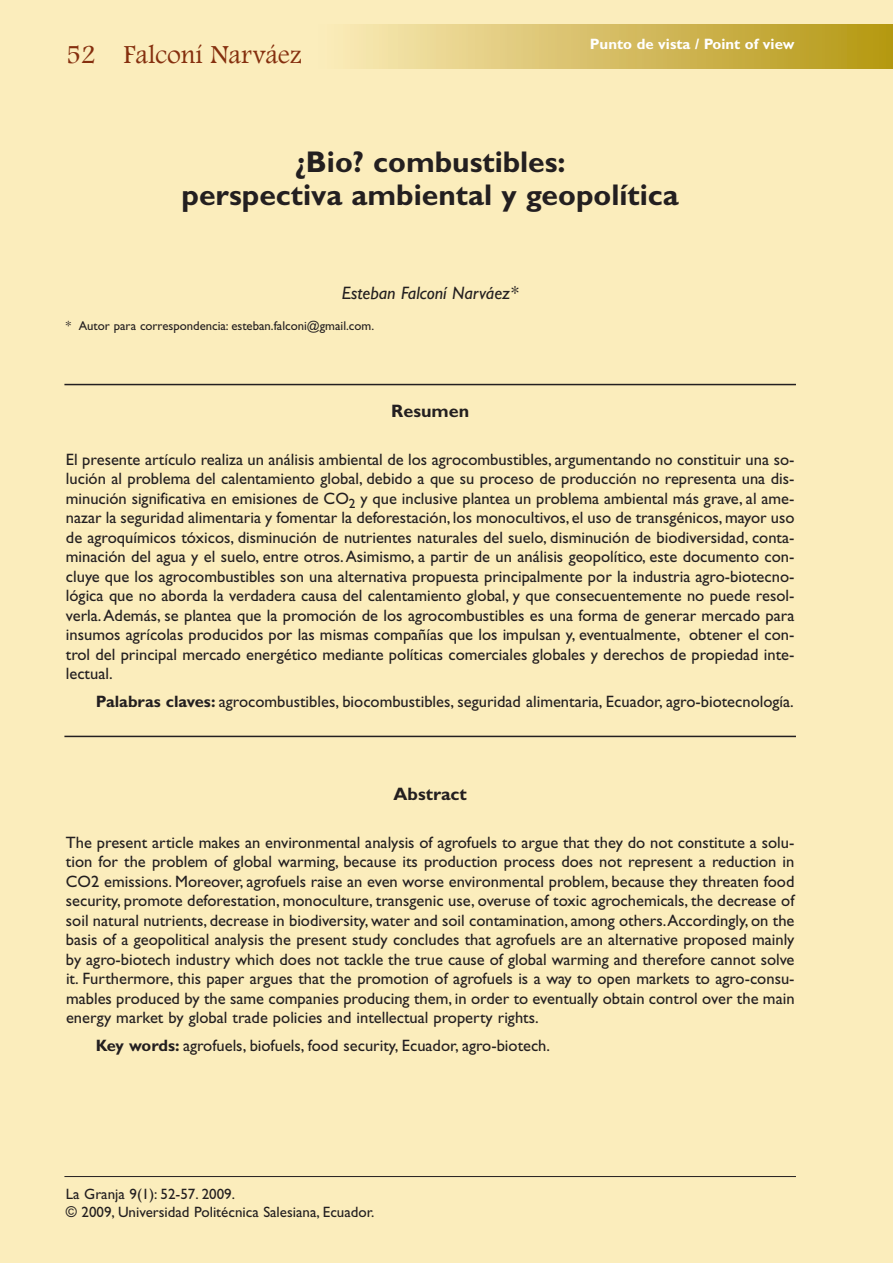
<style>
.page{position:relative;width:893px;height:1263px;background:#fbedbc}
.page>*{position:absolute;margin:0;border:0;box-sizing:border-box;transform-origin:0 0}
.t1{font:700 30px/33px "Gill Sans";color:#231f20;text-align:center}
.t2{font:27px "Footlight MT Light";color:#852f0e}
.t3{font:italic 18px "Gill Sans";color:#231f20}
.t4{font:700 18px "Gill Sans";color:#231f20}
.t5{font:16.5px/19.5px "Gill Sans";color:#231f20;text-align:justify}
.t6{font:15px/18px "Gill Sans";color:#231f20}
.t7{font:700 15px "Gill Sans";color:#fff}
.t8{font:12.75px "Gill Sans";color:#231f20}
.s1{font-weight:700}
</style>
<div class="page">
<div style="left:314px;top:24px;width:579px;height:44px;background:linear-gradient(to right,#fbebbb,#b49613)"></div>
<hr style="left:64px;top:1176px;width:732px;height:1px;background:#231f20">
<hr style="left:64px;top:735px;width:732px;height:2px;background:#231f20">
<hr style="left:64px;top:384px;width:732px;height:1px;background:#231f20">
<h2 class="t2" style="left:66px;top:45px;width:237px">52 Falconí Narváez</h2>
<p class="t7" style="left:590px;top:39px;width:206px">Punto de vista / Point of view</p>
<h1 class="t1" style="left:182px;top:148px;width:499px">¿Bio? combustibles:<br>perspectiva ambiental y geopolítica</h1>
<p class="t3" style="left:342px;top:286px;width:178px">Esteban Falconí Narváez*</p>
<p class="t8" style="left:66px;top:321px;width:310px">* Autor para correspondencia: esteban.falconi@gmail.com.</p>
<p class="t4" style="left:391px;top:404px;width:79px">Resumen</p>
<p class="t5" style="left:66px;top:451px;width:730px">El presente artículo realiza un análisis ambiental de los agrocombustibles, argumentando no constituir una so&shy;lución al problema del calentamiento global, debido a que su proceso de producción no representa una dis&shy;minución significativa en emisiones de CO<sub>2</sub> y que inclusive plantea un problema ambiental más grave, al ame&shy;nazar la seguridad alimentaria y fomentar la deforestación, los monocultivos, el uso de transgénicos,mayor uso de agroquímicos tóxicos, disminución de nutrientes naturales del suelo, disminución de biodiversidad, conta&shy;minación del agua y el suelo, entre otros.Asimismo, a partir de un análisis geopolítico, este documento con&shy;cluye que los agrocombustibles son una alternativa propuesta principalmente por la industria agro-biotecno&shy;lógica que no aborda la verdadera causa del calentamiento global, y que consecuentemente no puede resol&shy;verla.Además, se plantea que la promoción de los agrocombustibles es una forma de generar mercado para insumos agrícolas producidos por las mismas compañías que los impulsan y, eventualmente, obtener el con&shy;trol del principal mercado energético mediante políticas comerciales globales y derechos de propiedad inte&shy;lectual.</p>
<p class="t5" style="left:96px;top:693px;width:699px"><span class="s1">Palabras claves:</span> agrocombustibles, biocombustibles, seguridad alimentaria, Ecuador, agro-biotecnología.</p>
<p class="t4" style="left:393px;top:787px;width:75px">Abstract</p>
<p class="t5" style="left:66px;top:834px;width:730px">The present article makes an environmental analysis of agrofuels to argue that they do not constitute a solu&shy;tion for the problem of global warming, because its production process does not represent a reduction in CO2 emissions. Moreover, agrofuels raise an even worse environmental problem, because they threaten food security, promote deforestation, monoculture, transgenic use, overuse of toxic agrochemicals, the decrease of soil natural nutrients, decrease in biodiversity, water and soil contamination, among others.Accordingly, on the basis of a geopolitical analysis the present study concludes that agrofuels are an alternative proposed mainly by agro-biotech industry which does not tackle the true cause of global warming and therefore cannot solve it. Furthermore, this paper argues that the promotion of agrofuels is a way to open markets to agro-consu&shy;mables produced by the same companies producing them, in order to eventually obtain control over the main energy market by global trade policies and intellectual property rights.</p>
<p class="t5" style="left:96px;top:1037px;width:456px"><span class="s1">Key words:</span> agrofuels, biofuels, food security, Ecuador, agro-biotech.</p>
<p class="t6" style="left:66px;top:1186px;width:310px">La Granja 9(1): 52-57. 2009.<br>© 2009, Universidad Politécnica Salesiana, Ecuador.</p>
</div>
